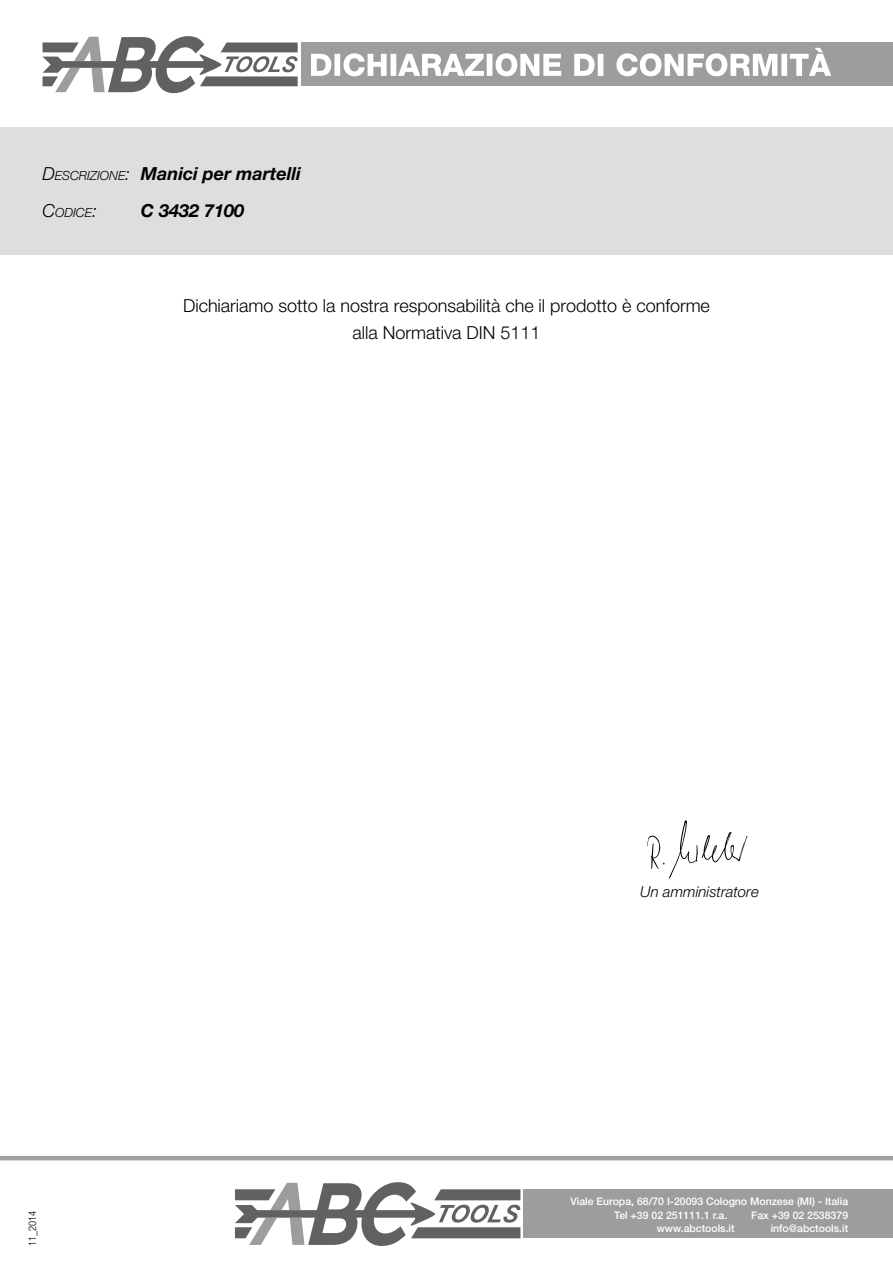
<style>
.page{position:relative;width:893px;height:1263px;background:#fff}
.page>*{position:absolute;margin:0;border:0;box-sizing:border-box;transform-origin:0 0}
.t1{font:300 18px/27px "Helvetica Amos";color:#000;text-align:center}
.t2{font:italic 700 18px/37.5px "Helvetica Amos";color:#000}
.t3{font:italic 300 15px "Helvetica Amos";color:#000}
.t4{font:italic 300 12.6px "Helvetica Amos";color:#000}
.t5{font:500 10.5px/13.5px "Helvetica Neue";color:#fff}
.t6{font:300 10.5px "Helvetica Amos Cond";color:#000}
.s1{font-weight:300}
.s2{font-weight:300;font-size:12.6px}
.s3{font-size:18px}
</style>
<div class="page">
<svg style="left:43px;top:36px;width:255px;height:57px"></svg>
<div style="left:301px;top:43px;width:592px;height:43px;background:#9d9d9d"></div>
<svg style="left:235px;top:1182px;width:285px;height:64px"></svg>
<div style="left:523px;top:1189px;width:370px;height:49px;background:#9d9d9d"></div>
<div style="left:0;top:128px;width:893px;height:127px;background:#dedede"></div>
<hr style="left:0;top:1156px;width:893px;height:4px;background:#a1a1a1">
<svg style="left:311px;top:48px;width:520px;height:28px"></svg>
<img style="left:647px;top:820px;width:101px;height:58px">
<h1 class="t2" style="left:43px;top:155px;width:260px"><span class="s1">D</span><span class="s2">ESCRIZIONE</span><span class="s1">:</span> Manici per martelli</h1>
<p class="t4" style="left:43px;top:206px;width:56px"><span class="s3">C</span>ODICE<span class="s3">:</span></p>
<h1 class="t2" style="left:141px;top:192px;width:105px">C 3432 7100</h1>
<h1 class="t2" style="left:141px;top:155px;width:120px">X<br>X XXXX XXXX</h1>
<h1 class="t1" style="left:183px;top:292px;width:528px">Dichiariamo sotto la nostra responsabilità che il prodotto è conforme alla Normativa DIN 5111</h1>
<p class="t6" style="left:26px;top:1246px;width:37px;rotate:-90deg">11_2014</p>
<h2 class="t3" style="left:640px;top:883px;width:120px">Un amministratore</h2>
<p class="t5" style="left:614px;top:1194px;width:235px;text-indent:-44px">Viale Europa, 68/70 I-20093 Cologno Monzese (MI) - Italia<br>Tel +39 02 251111.1 r.a.</p>
<p class="t5" style="left:751px;top:1208px;width:98px">Fax +39 02 2538379</p>
<p class="t5" style="left:657px;top:1221px;width:79px">www.abctools.it</p>
<p class="t5" style="left:771px;top:1221px;width:79px">info@abctools.it</p>
</div>
